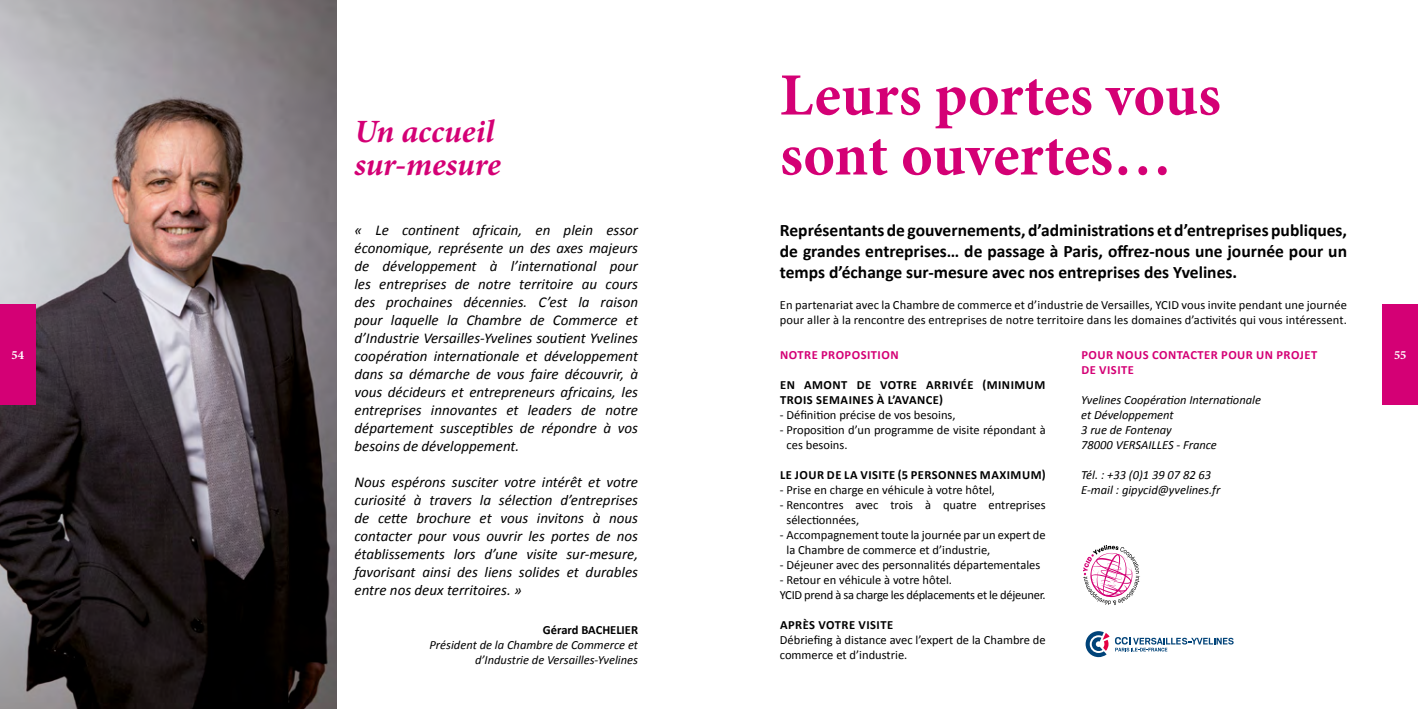
<style>
.page{position:relative;width:1418px;height:709px;background:#fff}
.page>*{position:absolute;margin:0;border:0;box-sizing:border-box;transform-origin:0 0}
.t1{font:700 60px "Minion Pro";color:#d40075}
.t2{font:italic 700 32.5px/32.5px "Minion Pro";letter-spacing:-.005em;color:#d40075}
.t3{font:700 17.5px/21px "Calibri";color:#000;text-align:justify}
.t4{font:italic 15px/18px "Calibri";color:#000;text-align:justify}
.t5{font:12.5px/15px "Calibri";color:#000}
.t6{font:italic 12.5px/15px "Calibri";color:#000}
.t7{font:700 12.5px/15px "Calibri";letter-spacing:.04em;color:#000}
.t8{font:12.5px/15px "Calibri";letter-spacing:-.02em;color:#000}
.t9{font:700 12.5px/15px "Calibri";letter-spacing:.04em;color:#d40075}
.t10{font:700 12.5px "Calibri";color:#000}
.t11{font:700 12.5px "Minion Pro";color:#fff}
</style>
<div class="page">
<img style="left:0;top:0;width:337px;height:709px">
<svg style="left:1083px;top:545px;width:57px;height:60px"></svg>
<svg style="left:1085px;top:631px;width:148px;height:26px"></svg>
<div style="left:0;top:304px;width:35px;height:100px;background:#d40075"></div>
<div style="left:1382px;top:304px;width:35px;height:100px;background:#d40075"></div>
<h2 class="t2" style="left:354px;top:115px;width:148px">Un accueil sur-mesure</h2>
<h1 class="t1" style="left:780px;top:53px;width:442px">Leurs portes vous</h1>
<h1 class="t1" style="left:780px;top:113px;width:393px">sont ouvertes…</h1>
<p class="t4" style="left:354px;top:220px;width:285px">« Le continent africain, en plein essor économique, représente un des axes majeurs de développement à l’international pour les entreprises de notre territoire au cours des prochaines décennies. C’est la raison pour laquelle la Chambre de Commerce et d’Industrie Versailles-Yvelines soutient Yvelines coopération internationale et développement dans sa démarche de vous faire découvrir, à vous décideurs et entrepreneurs africains, les entreprises innovantes et leaders de notre département susceptibles de répondre à vos besoins de développement.</p>
<p class="t4" style="left:354px;top:472px;width:285px">Nous espérons susciter votre intérêt et votre curiosité à travers la sélection d’entreprises de cette brochure et vous invitons à nous contacter pour vous ouvrir les portes de nos établissements lors d’une visite sur-mesure, favorisant ainsi des liens solides et durables entre nos deux territoires. »</p>
<p class="t10" style="left:543px;top:622px;width:97px">Gérard BACHELIER</p>
<p class="t6" style="left:429px;top:636px;width:210px;text-align:right">Président de la Chambre de Commerce et d’Industrie de Versailles-Yvelines</p>
<p class="t3" style="left:780px;top:219px;width:568px">Représentants de gouvernements, d’administrations et d’entreprises publiques, de grandes entreprises… de passage à Paris, offrez-nous une journée pour un temps d’échange sur-mesure avec nos entreprises des Yvelines.</p>
<p class="t5" style="left:780px;top:296px;width:568px">En partenariat avec la Chambre de commerce et d’industrie de Versailles, YCID vous invite pendant une journée pour aller à la rencontre des entreprises de notre territoire dans les domaines d’activités qui vous intéressent.</p>
<p class="t9" style="left:780px;top:346px;width:120px">NOTRE PROPOSITION</p>
<p class="t7" style="left:780px;top:376px;width:267px">EN AMONT DE VOTRE ARRIVÉE (MINIMUM<br>TROIS SEMAINES À L’AVANCE)</p>
<p class="t5" style="left:780px;top:406px;width:177px">- Définition précise de vos besoins,</p>
<p class="t5" style="left:786px;top:421px;width:261px;text-indent:-7px">- Proposition d’un programme de visite répondant à ces besoins.</p>
<p class="t7" style="left:780px;top:466px;width:267px">LE JOUR DE LA VISITE (5 PERSONNES MAXIMUM)</p>
<p class="t5" style="left:779px;top:481px;width:217px">- Prise en charge en véhicule à votre hôtel,</p>
<p class="t5" style="left:786px;top:496px;width:261px;text-indent:-7px">- Rencontres avec trois à quatre entreprises sélectionnées,</p>
<p class="t5" style="left:786px;top:526px;width:261px;text-indent:-7px">- Accompagnement toute la journée par un expert de la Chambre de commerce et d’industrie,</p>
<p class="t5" style="left:779px;top:556px;width:262px">- Déjeuner avec des personnalités départementales</p>
<p class="t8" style="left:779px;top:571px;width:267px">- Retour en véhicule à votre hôtel.<br>YCID prend à sa charge les déplacements et le déjeuner.</p>
<p class="t7" style="left:780px;top:616px;width:115px">APRÈS VOTRE VISITE</p>
<p class="t5" style="left:779px;top:631px;width:267px">Débriefing à distance avec l’expert de la Chambre de commerce et d’industrie.</p>
<p class="t9" style="left:1081px;top:346px;width:237px">POUR NOUS CONTACTER POUR UN PROJET<br>DE VISITE</p>
<p class="t6" style="left:1081px;top:391px;width:181px">Yvelines Coopération Internationale et Développement<br>3 rue de Fontenay<br>78000 VERSAILLES - France</p>
<p class="t6" style="left:1081px;top:466px;width:141px">Tél. : +33 (0)1 39 07 82 63<br>E-mail : gipycid@yvelines.fr</p>
<p class="t11" style="left:11px;top:346px;width:14px">54</p>
<p class="t11" style="left:1393px;top:346px;width:14px">55</p>
</div>
